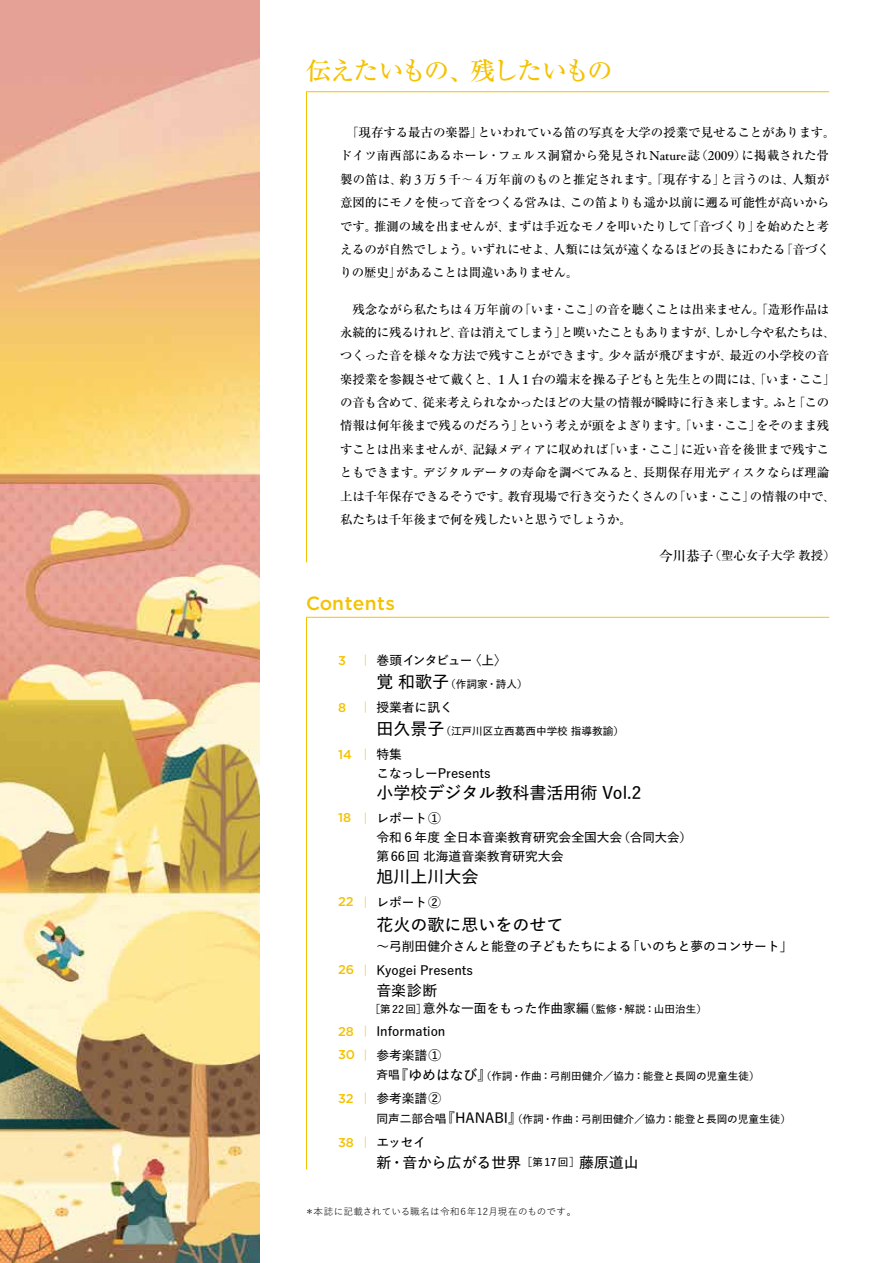
<style>
.page{position:relative;width:893px;height:1263px;background:#fff}
.page>*{position:absolute;margin:0;border:0;box-sizing:border-box;transform-origin:0 0}
.t1{font:500 25.5px "P Ryumin Pr 6 N";letter-spacing:-.1em;color:#f4c200}
.t2{font:500 19.2px "Gotham";letter-spacing:.02em;color:#f4c200}
.t3{font:600 16.95px "Yu Go Pr 6 N";color:#000}
.t4{font:600 14.85px "Yu Go Pr 6 N";color:#000}
.t5{font:600 12.75px/19px "Yu Go Pr 6 N";color:#000}
.t6{font:600 12.75px "Yu Go Pr 6 N";letter-spacing:-.08em;color:#000}
.t7{font:500 12.75px "Gotham";color:#f4c200}
.t8{font:500 12.45px/23.4px "P Ryumin Pr 6 N";letter-spacing:-.01em;color:#000}
.t9{font:600 10.65px "Yu Go Pr 6 N";color:#000}
.t10{font:9.6px "Yu Go Pr 6 N";letter-spacing:.025em;color:#000}
.s1{font-family:"Tsuku A Old Min Pr 6 N D";font-weight:400}
.s2{font-family:"Tsuku A Old Min Pr 6 N L";font-weight:400}
.s3{font-family:"Tsuku A Old Min Pr 6 N M";font-weight:400}
.s4{font-size:13.8px}
.s5{font-family:"Gotham";font-weight:500;color:#f4c200}
.s6{color:#f4c200}
.s7{font-size:16.95px}
.s8{font-family:"Yu Go Pr 6 N";font-weight:600}
.s9{font-family:"Yu Go Pr 6 N";font-weight:600;color:#000}
.s10{font-size:12.3px}
.s11{font-size:12.75px}
.s12{font-size:11.7px}
.s13{font-size:10.65px}
</style>
<div class="page">
<img style="left:0;top:0;width:259px;height:1263px">
<svg style="left:306px;top:91px;width:524px;height:472px"></svg>
<h1 class="t1" style="left:306px;top:50px;width:308px"><span class="s1">伝</span>えたいもの<span class="s1">、残</span>したいもの</h1>
<p class="t8" style="left:340px;top:120px;width:497px;text-indent:6px"><span class="s2">「</span>現存する最古の楽器<span class="s2">」</span>といわれている笛の写真を大学の授業で見せることがあります<span class="s2">。</span>ドイツ南西部にあるホーレ<span class="s2">・</span>フェルス洞窟から発見され<span class="s3">Nature</span>誌<span class="s2">（</span><span class="s3">2009</span><span class="s2">）</span>に掲載された骨製の笛は<span class="s2">、</span>約<span class="s3">３</span>万<span class="s3">５</span>千<span class="s2">～</span><span class="s3">４</span>万年前のものと推定されます<span class="s2">。「</span>現存する<span class="s2">」</span>と言うのは<span class="s2">、</span>人類が意図的にモノを使って音をつくる営みは<span class="s2">、</span>この笛よりも遥か以前に遡る可能性が高いからです<span class="s2">。</span>推測の域を出ませんが<span class="s2">、</span>まずは手近なモノを叩いたりして<span class="s2">「</span>音づくり<span class="s2">」</span>を始めたと考えるのが自然でしょう<span class="s2">。</span>いずれにせよ<span class="s2">、</span>人類には気が遠くなるほどの長きにわたる<span class="s2">「</span>音づくりの歴史<span class="s2">」</span>があることは間違いありません<span class="s2">。</span></p>
<p class="t8" style="left:340px;top:297px;width:497px">　残念ながら私たちは<span class="s3">４</span>万年前の<span class="s2">「</span>いま<span class="s2">・</span>ここ<span class="s2">」</span>の音を聴くことは出来ません<span class="s2">。「</span>造形作品は永続的に残るけれど<span class="s2">、</span>音は消えてしまう<span class="s2">」</span>と嘆いたこともありますが<span class="s2">、</span>しかし今や私たちは<span class="s2">、</span>つくった音を様々な方法で残すことができます<span class="s2">。</span>少々話が飛びますが<span class="s2">、</span>最近の小学校の音楽授業を参観させて戴くと<span class="s2">、</span><span class="s3">１</span>人<span class="s3">１</span>台の端末を操る子どもと先生との間には<span class="s2">、「</span>いま<span class="s2">・</span>ここ<span class="s2">」</span>の音も含めて<span class="s2">、</span>従来考えられなかったほどの大量の情報が瞬時に行き来します<span class="s2">。</span>ふと<span class="s2">「</span>この情報は何年後まで残るのだろう<span class="s2">」</span>という考えが頭をよぎります<span class="s2">。「</span>いま<span class="s2">・</span>ここ<span class="s2">」</span>をそのまま残すことは出来ませんが<span class="s2">、</span>記録メディアに収めれば<span class="s2">「</span>いま<span class="s2">・</span>ここ<span class="s2">」</span>に近い音を後世まで残すこともできます<span class="s2">。</span>デジタルデータの寿命を調べてみると<span class="s2">、</span>長期保存用光ディスクならば理論上は千年保存できるそうです<span class="s2">。</span>教育現場で行き交うたくさんの<span class="s2">「</span>いま<span class="s2">・</span>ここ<span class="s2">」</span>の情報の中で<span class="s2">、</span>私たちは千年後まで何を残したいと思うでしょうか<span class="s2">。</span></p>
<p class="t8" style="left:659px;top:543px;width:178px"><span class="s4">今川恭子</span><span class="s2">（</span>聖心女子大学教授<span class="s2">）</span></p>
<h2 class="t2" style="left:306px;top:590px;width:91px">Contents</h2>
<p class="t6" style="left:338px;top:649px;width:170px"><span class="s5">3</span> <span class="s6">︱</span> 巻頭インタビュー〈上〉</p>
<p class="t9" style="left:376px;top:674px;width:153px"><span class="s7">覚和歌子</span>（作詞家・詩人）</p>
<p class="t5" style="left:338px;top:696px;width:116px"><span class="s5">8</span> <span class="s6">︱</span> 授業者に訊く</p>
<p class="t9" style="left:376px;top:721px;width:249px"><span class="s7">田久景子</span>（江戸川区立西葛西中学校指導教諭）</p>
<p class="t7" style="left:338px;top:746px;width:65px">14 <span class="s8">︱</span> <span class="s9">特集</span></p>
<p class="t5" style="left:376px;top:762px;width:116px">こなっしーPresents</p>
<h3 class="t3" style="left:376px;top:777px;width:267px">小学校デジタル教科書活用術 Vol.2</h3>
<p class="t5" style="left:376px;top:807px;width:317px;text-indent:-38px"><span class="s5">18</span> <span class="s6">︱</span> レポート①<br>令和６年度全日本音楽教育研究会全国大会<span class="s10">（合同大会）</span>第66回北海道音楽教育研究大会</p>
<h3 class="t3" style="left:376px;top:861px;width:104px">旭川上川大会</h3>
<p class="t5" style="left:338px;top:891px;width:104px"><span class="s5">22</span> <span class="s6">︱</span> レポート②</p>
<h3 class="t3" style="left:376px;top:909px;width:189px">花火の歌に思いをのせて</h3>
<p class="t5" style="left:376px;top:935px;width:418px">〜弓削田健介さんと能登の子どもたちによる「いのちと夢のコンサート」</p>
<p class="t5" style="left:338px;top:959px;width:137px"><span class="s5">26</span> <span class="s6">︱</span> Kyogei Presents</p>
<p class="t4" style="left:376px;top:976px;width:63px">音楽診断</p>
<p class="t9" style="left:370px;top:999px;width:339px">［第22回］<span class="s11">意外な一面をもった作曲家編</span>（監修・解説：山田治生）</p>
<p class="t5" style="left:338px;top:1018px;width:109px;line-height:23.4px"><span class="s5">28</span> <span class="s6">︱</span> Information<br><span class="s5">30</span> <span class="s6">︱</span> 参考楽譜①</p>
<p class="t9" style="left:376px;top:1066px;width:385px"><span class="s12">斉唱</span><span class="s4">『ゆめはなび』</span>（作詞・作曲：弓削田健介／協力：能登と長岡の児童生徒）</p>
<p class="t5" style="left:338px;top:1087px;width:105px"><span class="s5">32</span> <span class="s6">︱</span> 参考楽譜②</p>
<p class="t9" style="left:376px;top:1110px;width:416px"><span class="s12">同声二部合唱</span><span class="s4">『HANABI』</span>（作詞・作曲：弓削田健介／協力：能登と長岡の児童生徒）</p>
<p class="t5" style="left:338px;top:1131px;width:89px"><span class="s5">38</span> <span class="s6">︱</span> エッセイ</p>
<p class="t4" style="left:376px;top:1149px;width:264px">新・音から広がる世界<span class="s13">［第17回］</span>藤原道山</p>
<p class="t10" style="left:305px;top:1203px;width:273px">＊本誌に記載されている職名は令和６年12月現在のものです。</p>
</div>
